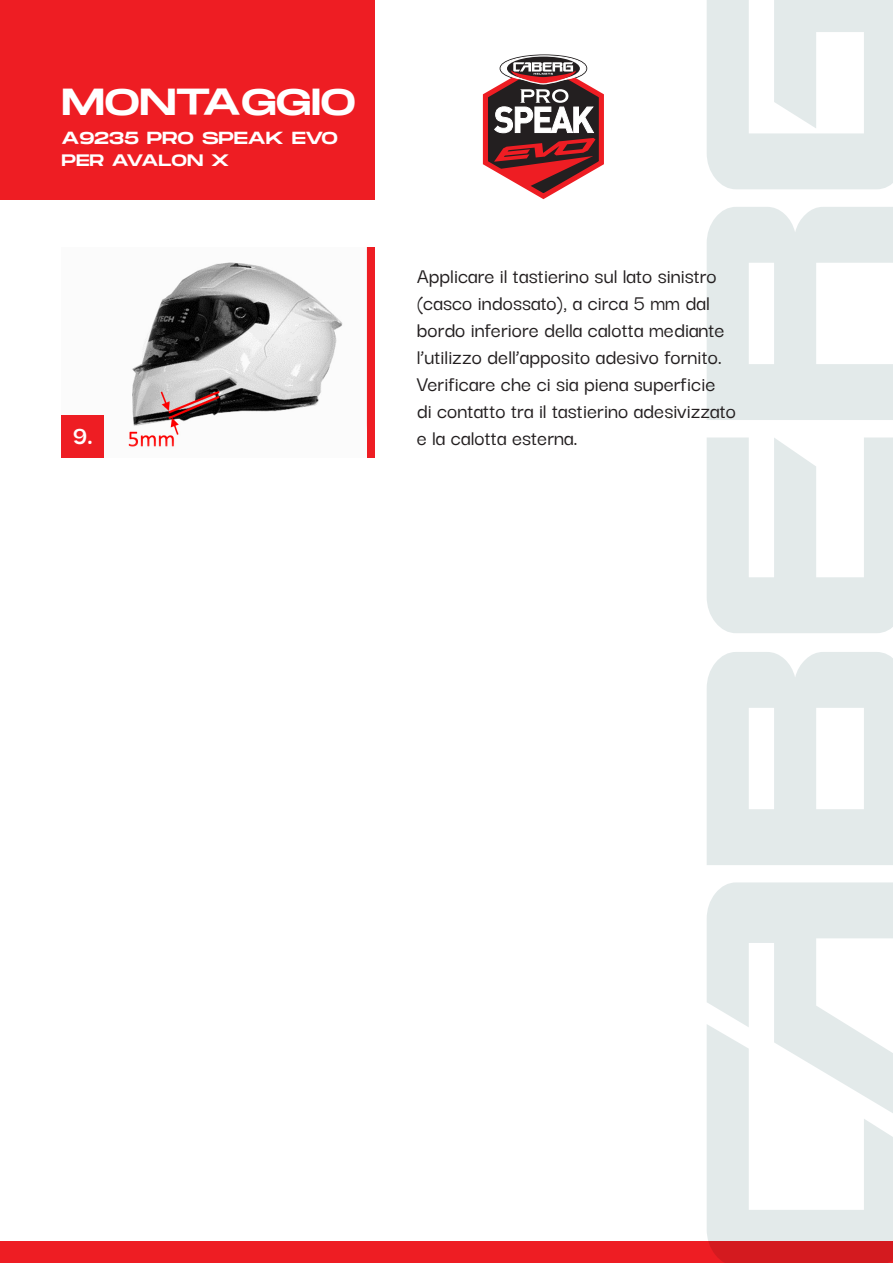
<style>
.page{position:relative;width:893px;height:1263px;background:#fff}
.page>*{position:absolute;margin:0;border:0;box-sizing:border-box;transform-origin:0 0}
.t1{font:37.5px "Monument Extended";letter-spacing:-.015em;color:#fff}
.t2{font:700 27px "Darker Grotesque";color:#fff}
.t3{font:500 22.5px/27px "Darker Grotesque";color:#231f20}
.t4{font:17.4px "Monument Extended";letter-spacing:-.01em;color:#fff}
.t5{font:16.5px "Monument Extended";letter-spacing:-.01em;color:#fff}
</style>
<div class="page">
<div style="left:0;top:0;width:374px;height:200px;background:#ee1d23"></div>
<div style="left:0;top:1242px;width:893px;height:21px;background:#ee1d23"></div>
<svg style="left:707px;top:652px;width:186px;height:213px"></svg>
<svg style="left:707px;top:437px;width:186px;height:196px"></svg>
<svg style="left:707px;top:207px;width:186px;height:213px"></svg>
<svg style="left:707px;top:0;width:186px;height:189px"></svg>
<svg style="left:707px;top:882px;width:186px;height:381px"></svg>
<div style="left:500px;top:54px;width:87px;height:28px;border:3px solid #231f20;border-radius:50%"></div>
<svg style="left:482px;top:56px;width:122px;height:144px"></svg>
<div style="left:366px;top:247px;width:9px;height:210px;background:#ee1d23"></div>
<img style="left:128px;top:262px;width:215px;height:185px">
<div style="left:62px;top:415px;width:42px;height:42px;background:#ee1d23"></div>
<p class="t1" style="left:62px;top:74px;width:296px">MONTAGGIO</p>
<p class="t4" style="left:62px;top:125px;width:278px">A9235 PRO SPEAK EVO</p>
<p class="t5" style="left:62px;top:148px;width:169px">PER AVALON X</p>
<p class="t2" style="left:73px;top:415px;width:22px">9.</p>
<p class="t3" style="left:417px;top:261px;width:309px">Applicare il tastierino sul lato sinistro (casco indossato), a circa 5 mm dal bordo inferiore della calotta mediante l’utilizzo dell’apposito adesivo fornito.</p>
<p class="t3" style="left:417px;top:369px;width:300px">Verificare che ci sia piena superficie</p>
<p class="t3" style="left:417px;top:396px;width:321px">di contatto tra il tastierino adesivizzato</p>
<p class="t3" style="left:417px;top:423px;width:162px">e la calotta esterna.</p>
</div>
